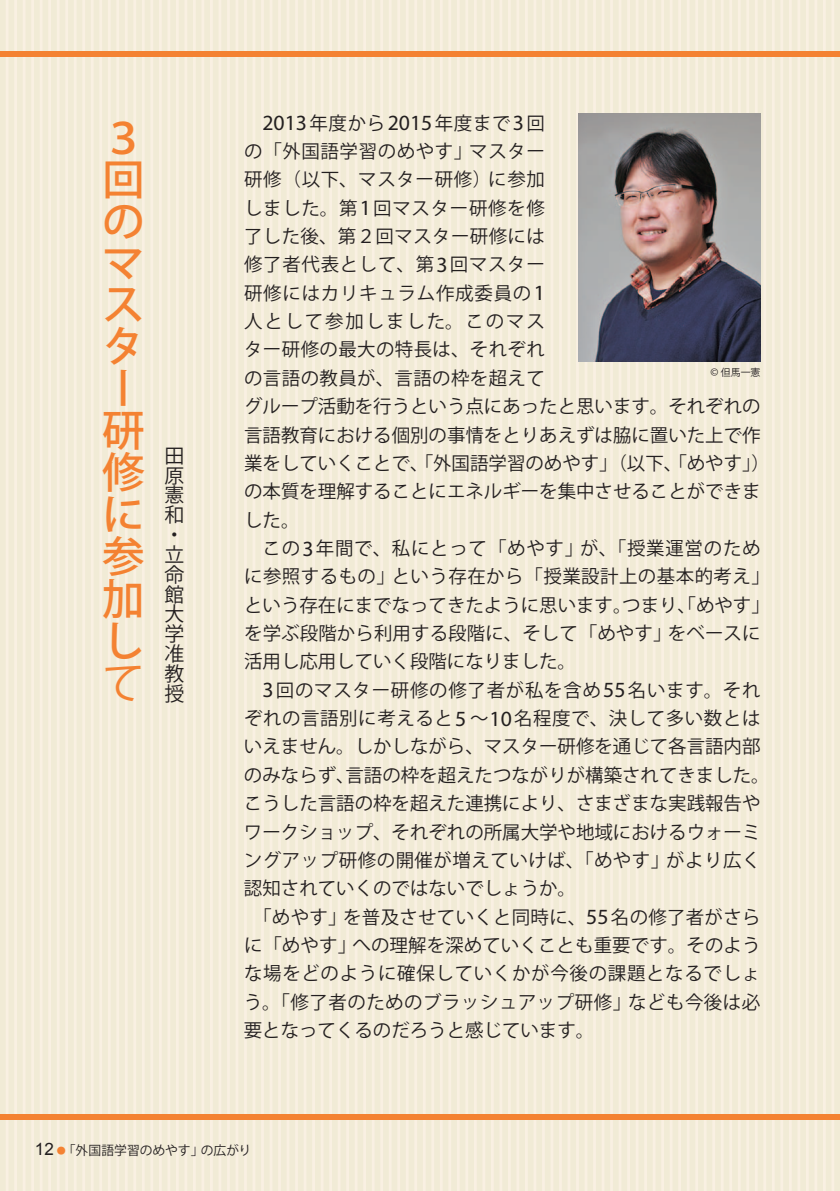
<style>
.page{position:relative;width:840px;height:1191px;background:#fff}
.page>*{position:absolute;margin:0;border:0;box-sizing:border-box;transform-origin:0 0}
.t1{font:500 42.6px/42px "Koz Go Pro";color:#f48232}
.t2{font:42.6px "Koz Go Pro";color:#f48232}
.t3{font:21.8px "Myriad Pro";color:#231f20}
.t4{font:19.8px/19.8px "Koz Go Pro";color:#231f20}
.t5{font:18.4px/28.4px "Koz Go Pro";letter-spacing:.005em;color:#231f20}
.t6{font:18.4px "Koz Go Pro";letter-spacing:.03em;color:#231f20}
.t7{font:18.4px "Koz Go Pro";letter-spacing:.04em;color:#231f20}
.t8{font:12.8px "Koz Go Pro";color:#231f20}
.t9{font:10px "Koz Go Pro";color:#231f20}
.s1{font-family:"Koz Go Pro";font-size:18.4px}
.s2{font-family:"Myriad Pro";font-size:21.8px}
.s3{font-family:"Myriad Pro";font-size:11.8px}
.s4{font-family:"Arial";font-size:17px}
.s5{font-size:9px;color:#f48232}
</style>
<div class="page">
<div style="left:0;top:0;width:839px;height:1191px;background:#f1ebd6"></div>
<hr style="left:6px;top:0;width:3px;height:1191px;background:#f9f0e2">
<hr style="left:14px;top:0;width:3px;height:1191px;background:#f9f0e2">
<hr style="left:23px;top:0;width:3px;height:1191px;background:#f9f0e2">
<hr style="left:31px;top:0;width:3px;height:1191px;background:#f9f0e2">
<hr style="left:40px;top:0;width:3px;height:1191px;background:#f9f0e2">
<hr style="left:48px;top:0;width:3px;height:1191px;background:#f9f0e2">
<hr style="left:57px;top:0;width:3px;height:1191px;background:#f9f0e2">
<hr style="left:65px;top:0;width:3px;height:1191px;background:#f9f0e2">
<hr style="left:74px;top:0;width:3px;height:1191px;background:#f9f0e2">
<hr style="left:82px;top:0;width:3px;height:1191px;background:#f9f0e2">
<hr style="left:91px;top:0;width:3px;height:1191px;background:#f9f0e2">
<hr style="left:99px;top:0;width:3px;height:1191px;background:#f9f0e2">
<hr style="left:108px;top:0;width:3px;height:1191px;background:#f9f0e2">
<hr style="left:116px;top:0;width:3px;height:1191px;background:#f9f0e2">
<hr style="left:125px;top:0;width:3px;height:1191px;background:#f9f0e2">
<hr style="left:133px;top:0;width:3px;height:1191px;background:#f9f0e2">
<hr style="left:142px;top:0;width:3px;height:1191px;background:#f9f0e2">
<hr style="left:150px;top:0;width:3px;height:1191px;background:#f9f0e2">
<hr style="left:159px;top:0;width:3px;height:1191px;background:#f9f0e2">
<hr style="left:167px;top:0;width:3px;height:1191px;background:#f9f0e2">
<hr style="left:176px;top:0;width:3px;height:1191px;background:#f9f0e2">
<hr style="left:184px;top:0;width:3px;height:1191px;background:#f9f0e2">
<hr style="left:193px;top:0;width:3px;height:1191px;background:#f9f0e2">
<hr style="left:201px;top:0;width:3px;height:1191px;background:#f9f0e2">
<hr style="left:210px;top:0;width:3px;height:1191px;background:#f9f0e2">
<hr style="left:218px;top:0;width:3px;height:1191px;background:#f9f0e2">
<hr style="left:227px;top:0;width:3px;height:1191px;background:#f9f0e2">
<hr style="left:235px;top:0;width:3px;height:1191px;background:#f9f0e2">
<hr style="left:244px;top:0;width:3px;height:1191px;background:#f9f0e2">
<hr style="left:252px;top:0;width:3px;height:1191px;background:#f9f0e2">
<hr style="left:261px;top:0;width:3px;height:1191px;background:#f9f0e2">
<hr style="left:269px;top:0;width:3px;height:1191px;background:#f9f0e2">
<hr style="left:278px;top:0;width:3px;height:1191px;background:#f9f0e2">
<hr style="left:286px;top:0;width:3px;height:1191px;background:#f9f0e2">
<hr style="left:295px;top:0;width:3px;height:1191px;background:#f9f0e2">
<hr style="left:303px;top:0;width:3px;height:1191px;background:#f9f0e2">
<hr style="left:312px;top:0;width:3px;height:1191px;background:#f9f0e2">
<hr style="left:320px;top:0;width:3px;height:1191px;background:#f9f0e2">
<hr style="left:329px;top:0;width:3px;height:1191px;background:#f9f0e2">
<hr style="left:337px;top:0;width:3px;height:1191px;background:#f9f0e2">
<hr style="left:346px;top:0;width:3px;height:1191px;background:#f9f0e2">
<hr style="left:354px;top:0;width:3px;height:1191px;background:#f9f0e2">
<hr style="left:363px;top:0;width:3px;height:1191px;background:#f9f0e2">
<hr style="left:371px;top:0;width:3px;height:1191px;background:#f9f0e2">
<hr style="left:380px;top:0;width:3px;height:1191px;background:#f9f0e2">
<hr style="left:388px;top:0;width:3px;height:1191px;background:#f9f0e2">
<hr style="left:397px;top:0;width:3px;height:1191px;background:#f9f0e2">
<hr style="left:405px;top:0;width:3px;height:1191px;background:#f9f0e2">
<hr style="left:414px;top:0;width:3px;height:1191px;background:#f9f0e2">
<hr style="left:422px;top:0;width:3px;height:1191px;background:#f9f0e2">
<hr style="left:431px;top:0;width:3px;height:1191px;background:#f9f0e2">
<hr style="left:439px;top:0;width:3px;height:1191px;background:#f9f0e2">
<hr style="left:448px;top:0;width:3px;height:1191px;background:#f9f0e2">
<hr style="left:456px;top:0;width:3px;height:1191px;background:#f9f0e2">
<hr style="left:465px;top:0;width:3px;height:1191px;background:#f9f0e2">
<hr style="left:473px;top:0;width:3px;height:1191px;background:#f9f0e2">
<hr style="left:482px;top:0;width:3px;height:1191px;background:#f9f0e2">
<hr style="left:490px;top:0;width:3px;height:1191px;background:#f9f0e2">
<hr style="left:499px;top:0;width:3px;height:1191px;background:#f9f0e2">
<hr style="left:507px;top:0;width:3px;height:1191px;background:#f9f0e2">
<hr style="left:516px;top:0;width:3px;height:1191px;background:#f9f0e2">
<hr style="left:524px;top:0;width:3px;height:1191px;background:#f9f0e2">
<hr style="left:533px;top:0;width:3px;height:1191px;background:#f9f0e2">
<hr style="left:541px;top:0;width:3px;height:1191px;background:#f9f0e2">
<hr style="left:550px;top:0;width:3px;height:1191px;background:#f9f0e2">
<hr style="left:558px;top:0;width:3px;height:1191px;background:#f9f0e2">
<hr style="left:567px;top:0;width:3px;height:1191px;background:#f9f0e2">
<hr style="left:575px;top:0;width:3px;height:1191px;background:#f9f0e2">
<hr style="left:584px;top:0;width:3px;height:1191px;background:#f9f0e2">
<hr style="left:592px;top:0;width:3px;height:1191px;background:#f9f0e2">
<hr style="left:601px;top:0;width:3px;height:1191px;background:#f9f0e2">
<hr style="left:609px;top:0;width:3px;height:1191px;background:#f9f0e2">
<hr style="left:618px;top:0;width:3px;height:1191px;background:#f9f0e2">
<hr style="left:626px;top:0;width:3px;height:1191px;background:#f9f0e2">
<hr style="left:635px;top:0;width:3px;height:1191px;background:#f9f0e2">
<hr style="left:643px;top:0;width:3px;height:1191px;background:#f9f0e2">
<hr style="left:652px;top:0;width:3px;height:1191px;background:#f9f0e2">
<hr style="left:660px;top:0;width:3px;height:1191px;background:#f9f0e2">
<hr style="left:669px;top:0;width:3px;height:1191px;background:#f9f0e2">
<hr style="left:677px;top:0;width:3px;height:1191px;background:#f9f0e2">
<hr style="left:686px;top:0;width:3px;height:1191px;background:#f9f0e2">
<hr style="left:694px;top:0;width:3px;height:1191px;background:#f9f0e2">
<hr style="left:703px;top:0;width:3px;height:1191px;background:#f9f0e2">
<hr style="left:711px;top:0;width:3px;height:1191px;background:#f9f0e2">
<hr style="left:720px;top:0;width:3px;height:1191px;background:#f9f0e2">
<hr style="left:729px;top:0;width:2px;height:1191px;background:#f9f0e2">
<hr style="left:737px;top:0;width:3px;height:1191px;background:#f9f0e2">
<hr style="left:746px;top:0;width:2px;height:1191px;background:#f9f0e2">
<hr style="left:754px;top:0;width:3px;height:1191px;background:#f9f0e2">
<hr style="left:763px;top:0;width:2px;height:1191px;background:#f9f0e2">
<hr style="left:771px;top:0;width:3px;height:1191px;background:#f9f0e2">
<hr style="left:780px;top:0;width:2px;height:1191px;background:#f9f0e2">
<hr style="left:788px;top:0;width:3px;height:1191px;background:#f9f0e2">
<hr style="left:797px;top:0;width:2px;height:1191px;background:#f9f0e2">
<hr style="left:805px;top:0;width:3px;height:1191px;background:#f9f0e2">
<hr style="left:814px;top:0;width:2px;height:1191px;background:#f9f0e2">
<hr style="left:822px;top:0;width:3px;height:1191px;background:#f9f0e2">
<hr style="left:831px;top:0;width:2px;height:1191px;background:#f9f0e2">
<div style="left:0;top:51px;width:839px;height:6px;background:#f48232"></div>
<div style="left:0;top:1114px;width:839px;height:6px;background:#f48232"></div>
<img style="left:578px;top:113px;width:182px;height:248px">
<h1 class="t1" style="left:102px;top:119px;width:44px">３回のマスター研修に参加し</h1>
<h1 class="t2" style="left:102px;top:655px;width:40px">て</h1>
<p class="t4" style="left:164px;top:446px;width:21px">田原憲和・立命館大学准教授</p>
<p class="t3" style="left:262px;top:109px;width:284px">2013<span class="s1">年度から</span>2015<span class="s1">年度まで</span>3<span class="s1">回</span></p>
<p class="t5" style="left:244px;top:137px;width:527px">の「外国語学習のめやす」マスター<br>研修（以下、マスター研修）に参加<br>しました。第<span class="s2">1</span>回マスター研修を修<br>了した後、第２回マスター研修には<br>修了者代表として、第<span class="s2">3</span>回マスター<br>研修にはカリキュラム作成委員の<span class="s2">1<br></span>人として参加しました。このマス<br>ター研修の最大の特長は、それぞれ<br>の言語の教員が、言語の枠を超えて<br>グループ活動を行うという点にあったと思います。それぞれの言語教育における個別の事情をとりあえずは脇に置いた上で作業をしていくことで、「外国語学習のめやす」（以下、「めやす」）の本質を理解することにエネルギーを集中させることができました。</p>
<p class="t5" style="left:244px;top:534px;width:527px;text-indent:18px">この<span class="s2">3</span>年間で、私にとって「めやす」が、「授業運営のために参照するもの」という存在から「授業設計上の基本的考え」という存在にまでなってきたように思います。つまり、「めやす」を学ぶ段階から利用する段階に、そして「めやす」をベースに活用し応用していく段階になりました。</p>
<p class="t7" style="left:262px;top:678px;width:499px"><span class="s2">3</span>回のマスター研修の修了者が私を含め<span class="s2">55</span>名います。それ</p>
<p class="t6" style="left:244px;top:706px;width:517px">ぞれの言語別に考えると<span class="s2">5</span> ～<span class="s2">10</span>名程度で、決して多い数とは</p>
<p class="t5" style="left:244px;top:733px;width:517px">いえません。しかしながら、マスター研修を通じて各言語内部</p>
<p class="t5" style="left:244px;top:761px;width:527px">のみならず、言語の枠を超えたつながりが構築されてきました。</p>
<p class="t5" style="left:244px;top:789px;width:517px">こうした言語の枠を超えた連携により、さまざまな実践報告や</p>
<p class="t5" style="left:244px;top:818px;width:517px">ワークショップ、それぞれの所属大学や地域におけるウォーミ</p>
<p class="t6" style="left:244px;top:848px;width:517px">ングアップ研修の開催が増えていけば、「めやす」がより広く</p>
<p class="t5" style="left:244px;top:874px;width:333px">認知されていくのではないでしょうか。</p>
<p class="t5" style="left:253px;top:903px;width:508px">「めやす」を普及させていくと同時に、<span class="s2">55</span>名の修了者がさら</p>
<p class="t5" style="left:244px;top:931px;width:517px">に「めやす」への理解を深めていくことも重要です。そのよう</p>
<p class="t7" style="left:244px;top:961px;width:517px">な場をどのように確保していくかが今後の課題となるでしょ</p>
<p class="t6" style="left:244px;top:990px;width:517px">う。「修了者のためのブラッシュアップ研修」なども今後は必</p>
<p class="t5" style="left:244px;top:1016px;width:352px">要となってくるのだろうと感じています。</p>
<p class="t9" style="left:710px;top:366px;width:52px"><span class="s3">©</span> 但馬一憲</p>
<p class="t8" style="left:35px;top:1142px;width:217px"><span class="s4">12</span> <span class="s5">●</span>「外国語学習のめやす」の広がり</p>
</div>
